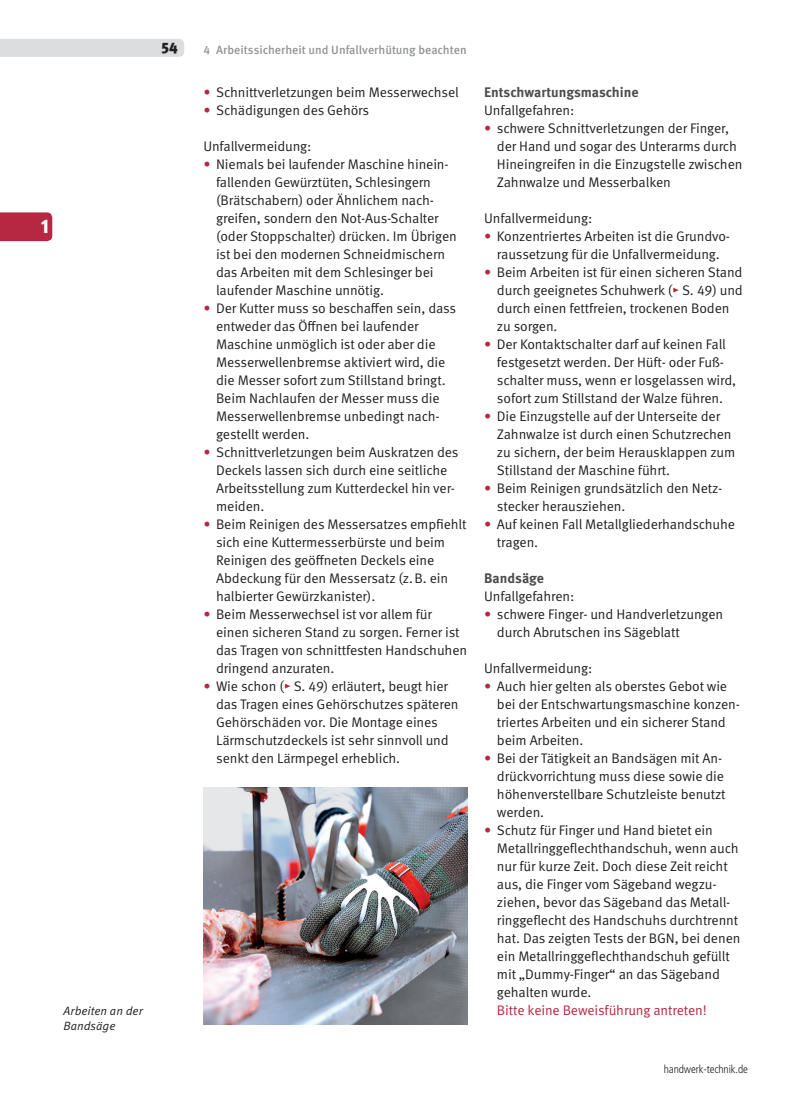
<style>
.page{position:relative;width:811px;height:1108px;background:#fff}
.page>*{position:absolute;margin:0;border:0;box-sizing:border-box;transform-origin:0 0}
.t1{font:900 19.5px "Meta Pro";color:#fff}
.t2{font:900 15px "Meta Pro";color:#231f20}
.t3{font:13.8px/18px "Meta Pro";letter-spacing:-.01em;color:#231f20}
.t4{font:700 13.8px/18px "Meta Pro";letter-spacing:-.005em;color:#4b4c4d}
.t5{font:13.8px "Meta Pro";letter-spacing:-.01em;color:#b62841}
.t6{font:500 12px "Meta Pro";color:#939598}
.t7{font:italic 12px "Meta Pro";color:#231f20}
.t8{font:300 condensed 11.25px "Frutiger LT Std";letter-spacing:-.01em;color:#231f20}
.s1{color:#b62841}
.s2{font-weight:900;color:#b62841}
.s3{font-weight:400;color:#231f20}
.s4{font-weight:700;color:#4b4c4d}
</style>
<div class="page">
<div style="left:0;top:39px;width:184px;height:18px;background:#dcdddf"></div>
<img style="left:203px;top:787px;width:264px;height:237px">
<div style="left:0;top:212px;width:52px;height:29px;background:#b62841"></div>
<p class="t1" style="left:41px;top:214px;width:10px">1</p>
<p class="t2" style="left:161px;top:38px;width:18px">54</p>
<p class="t6" style="left:203px;top:42px;width:265px">4 Arbeitssicherheit und Unfallverhütung beachten</p>
<p class="t3" style="left:203px;top:84px;width:257px"><span class="s1">•</span> Schnittverletzungen beim Messerwechsel</p>
<p class="t3" style="left:203px;top:102px;width:167px"><span class="s1">•</span> Schädigungen des Gehörs</p>
<p class="t3" style="left:203px;top:138px;width:109px">Unfallvermeidung:</p>
<p class="t3" style="left:216px;top:156px;width:242px;text-indent:-13px"><span class="s1">•</span> Niemals bei laufender Maschine hinein&shy;fallenden Gewürztüten, Schlesingern (Brätschabern) oder Ähnlichem nach&shy;greifen, sondern den Not-Aus-Schalter (oder Stoppschalter) drücken. Im Übrigen ist bei den modernen Schneidmischern das -Arbeiten mit dem Schlesinger bei laufender Maschine unnötig.</p>
<p class="t3" style="left:216px;top:300px;width:241px;text-indent:-13px"><span class="s1">•</span> Der Kutter muss so beschaffen sein, dass entweder das Öffnen bei laufender Maschine unmöglich ist oder aber die Messerwellenbremse aktiviert wird, die die Messer sofort zum Stillstand bringt.<br>Beim Nachlaufen der Messer muss die Messerwellenbremse unbedingt nach&shy;gestellt werden.</p>
<p class="t3" style="left:216px;top:444px;width:244px;text-indent:-13px"><span class="s1">•</span> Schnittverletzungen beim Auskratzen des Deckels lassen sich durch -eine seitliche Arbeitsstellung zum Kutterdeckel hin ver&shy;meiden.</p>
<p class="t3" style="left:216px;top:516px;width:252px;text-indent:-13px"><span class="s1">•</span> Beim Reinigen des Messersatzes empfiehlt sich eine Kuttermesserbürste und beim Reinigen des geöffneten Deckels eine Abdeckung für den Messersatz (z.B. ein halbierter -Gewürzkanister).</p>
<p class="t3" style="left:216px;top:606px;width:252px;text-indent:-13px"><span class="s1">•</span> Beim Messerwechsel ist vor allem für einen sicheren Stand zu sorgen. Ferner ist das Tragen von schnittfesten Handschuhen dringend anzuraten.</p>
<p class="t3" style="left:216px;top:678px;width:244px;text-indent:-13px"><span class="s1">•</span> Wie schon (<span class="s2">▸</span> S. 49) erläutert, beugt hier das Tragen eines Gehörschutzes späteren Gehörschäden vor. Die Montage eines Lärmschutzdeckels ist sehr sinnvoll und senkt den Lärmpegel erheblich.</p>
<p class="t4" style="left:484px;top:84px;width:156px">Entschwartungsmaschine<br><span class="s3">Unfallgefahren:</span></p>
<p class="t3" style="left:497px;top:120px;width:247px;text-indent:-13px"><span class="s1">•</span> schwere Schnittverletzungen der Finger, der Hand und sogar des Unterarms durch Hineingreifen in die Einzugstelle zwischen Zahnwalze und Messerbalken</p>
<p class="t3" style="left:484px;top:210px;width:109px">Unfallvermeidung:</p>
<p class="t3" style="left:484px;top:228px;width:246px;text-align:center"><span class="s1">•</span> Konzentriertes Arbeiten ist die Grundvo&shy;raussetzung für die Unfallvermeidung.</p>
<p class="t3" style="left:497px;top:264px;width:247px;text-indent:-13px"><span class="s1">•</span> Beim Arbeiten ist für einen sicheren Stand durch geeignetes Schuhwerk (<span class="s2">▸</span> S. 49) und durch einen fettfreien, trockenen Boden zu sorgen.</p>
<p class="t3" style="left:497px;top:336px;width:241px;text-indent:-13px"><span class="s1">•</span> Der Kontaktschalter darf auf keinen Fall festgesetzt werden. Der Hüft- oder Fuß&shy;schalter muss, wenn er losgelassen wird, sofort zum Stillstand der Walze führen.</p>
<p class="t3" style="left:497px;top:408px;width:240px;text-indent:-13px"><span class="s1">•</span> Die Einzugstelle auf der Unterseite der Zahnwalze ist durch einen Schutzrechen zu sichern, der beim Herausklappen zum Stillstand der Maschine führt.</p>
<p class="t3" style="left:497px;top:480px;width:225px;text-indent:-13px"><span class="s1">•</span> Beim Reinigen grundsätzlich den Netz&shy;stecker herausziehen.</p>
<p class="t3" style="left:497px;top:516px;width:239px;text-indent:-13px"><span class="s1">•</span> Auf keinen Fall Metallgliederhandschuhe tragen.</p>
<p class="t3" style="left:484px;top:570px;width:92px"><span class="s4">Bandsäge<br></span>Unfallgefahren:</p>
<p class="t3" style="left:497px;top:606px;width:228px;text-indent:-13px"><span class="s1">•</span> schwere Finger- und Handverletzungen durch Abrutschen ins Sägeblatt</p>
<p class="t3" style="left:484px;top:660px;width:109px">Unfallvermeidung:</p>
<p class="t3" style="left:497px;top:678px;width:243px;text-indent:-13px"><span class="s1">•</span> Auch hier gelten als oberstes Gebot wie bei der Entschwartungsmaschine konzen&shy;triertes Arbeiten und ein sicherer Stand beim Arbeiten.</p>
<p class="t3" style="left:497px;top:750px;width:230px;text-indent:-13px"><span class="s1">•</span> Bei der Tätigkeit an Bandsägen mit An&shy;drückvorrichtung muss diese sowie die höhenverstellbare Schutzleiste benutzt werden.</p>
<p class="t3" style="left:497px;top:822px;width:245px;text-indent:-13px"><span class="s1">•</span> Schutz für Finger und Hand bietet ein Metallringgeflechthandschuh, wenn auch nur für kurze Zeit. Doch diese Zeit reicht aus, die Finger vom Sägeband wegzu&shy;ziehen, bevor das Sägeband das Metall&shy;ringgeflecht des Handschuhs durchtrennt hat. Das zeigten Tests der BGN, bei denen ein Metallringgeflechthandschuh gefüllt mit „Dummy-Finger“ an das Sägeband gehalten wurde.</p>
<p class="t7" style="left:64px;top:1003px;width:81px">Arbeiten an der</p>
<p class="t5" style="left:497px;top:1001px;width:211px">Bitte keine Beweisführung antreten!</p>
<p class="t7" style="left:64px;top:1018px;width:53px">Bandsäge</p>
<p class="t8" style="left:663px;top:1062px;width:86px">handwerk-technik.de</p>
</div>
